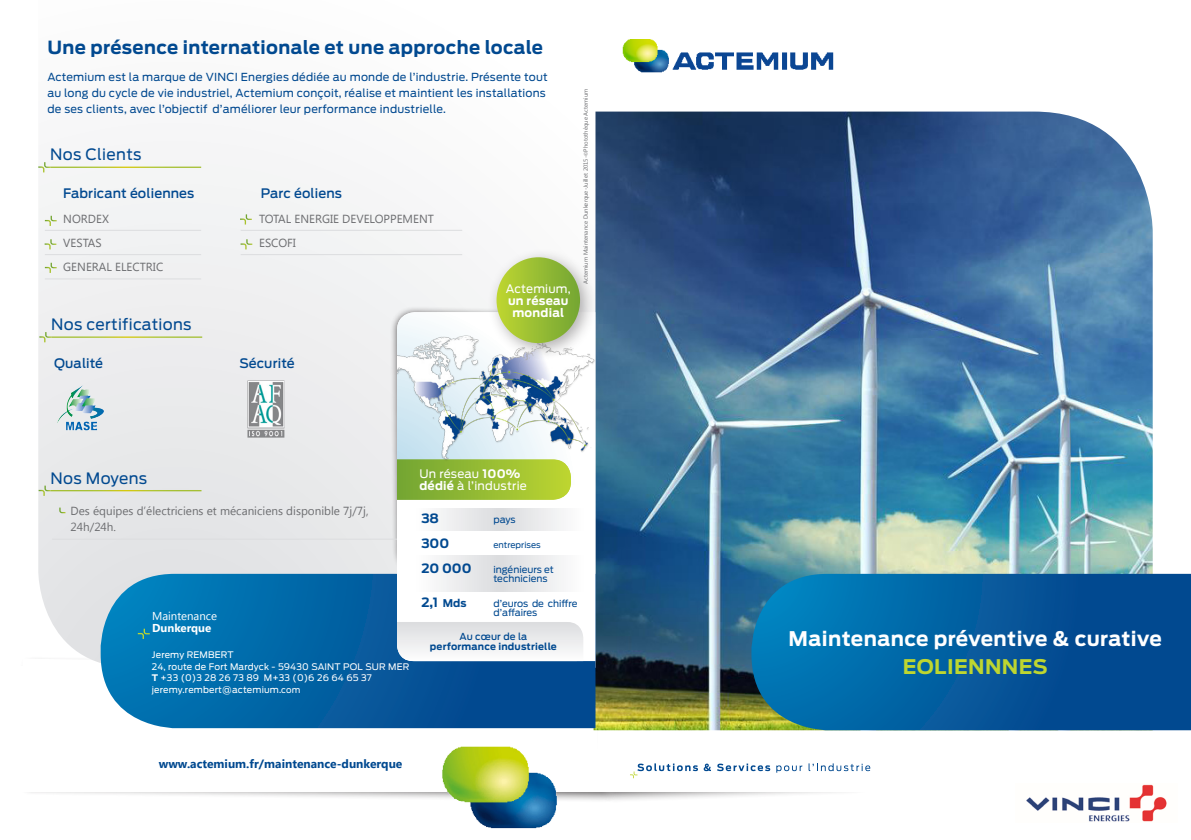
<style>
.page{position:relative;width:1191px;height:840px;background:#fff}
.page>*{position:absolute;margin:0;border:0;box-sizing:border-box;transform-origin:0 0}
.t1{font:700 20px "Antenna";letter-spacing:.02em;color:#fff}
.t2{font:700 20px "Antenna";letter-spacing:.02em;color:#bed630}
.t3{font:700 18px "Antenna";letter-spacing:.02em;color:#014990}
.t4{font:15.6px "Antenna";letter-spacing:.02em;color:#014990}
.t5{font:500 13px "Antenna";letter-spacing:.01em;color:#014990}
.t6{font:700 12.8px "Antenna";color:#014990}
.t7{font:700 12px "Segoe UI";color:#014990}
.t8{font:11.8px/17px "Segoe UI";color:#6c6d70}
.t9{font:11.6px/12.8px "Antenna";letter-spacing:.02em;color:#fff}
.t10{font:700 11.6px/11.6px "Antenna";letter-spacing:.02em;color:#fff;text-align:center}
.t11{font:11.4px "Segoe UI";color:#fff}
.t12{font:700 11.4px "Segoe UI";color:#fff}
.t13{font:11px/16px "Antenna";letter-spacing:.02em;color:#014990}
.t14{font:700 9.6px/10.6px "Antenna";letter-spacing:.02em;color:#014990;text-align:center}
.t15{font:9.6px/9.6px "Antenna";color:#014990}
.t16{font:9px/11.4px "Antenna";letter-spacing:.02em;color:#fff}
.t17{font:8.4px "Antenna";color:#014990}
.t18{font:6px "Segoe UI";color:#6c6d70}
.s1{font-weight:400}
.s2{font-family:"Minion Pro"}
.s3{font-weight:700}
.s4{font-size:10.6px}
.s5{font-weight:500}
.s6{font-size:8.6px}
</style>
<div class="page">
<div style="left:18px;top:655px;width:600px;height:147px;background:#231f20;opacity:.75"></div>
<div style="left:9px;top:666px;width:646px;height:125px;background:#fff"></div>
<div style="left:594px;top:639px;width:329px;height:163px;background:#231f20;opacity:.75"></div>
<div style="left:598px;top:660px;width:326px;height:131px;background:#fff"></div>
<img style="left:593px;top:111px;width:559px;height:618px">
<svg style="left:38px;top:111px;width:557px;height:555px"></svg>
<img style="left:1026px;top:784px;width:141px;height:38px">
<img style="left:622px;top:39px;width:212px;height:34px">
<hr style="left:241px;top:230px;width:221px;height:1px;background:#dcdddf">
<hr style="left:241px;top:254px;width:221px;height:1px;background:#dcdddf">
<hr style="left:45px;top:230px;width:156px;height:1px;background:#dcdddf">
<hr style="left:45px;top:254px;width:156px;height:1px;background:#dcdddf">
<hr style="left:45px;top:278px;width:156px;height:1px;background:#dcdddf">
<svg style="left:101px;top:573px;width:494px;height:154px;background:#0c69a7"></svg>
<div style="left:389px;top:306px;width:197px;height:270px;background:#231f20;opacity:.75"></div>
<svg style="left:397px;top:499px;width:198px;height:161px"></svg>
<svg style="left:414px;top:508px;width:169px;height:22px"></svg>
<svg style="left:414px;top:555px;width:169px;height:36px"></svg>
<svg style="left:397px;top:621px;width:186px;height:39px"></svg>
<svg style="left:38px;top:162px;width:12px;height:10px"></svg>
<hr style="left:50px;top:166px;width:151px;height:2px;background:#fff">
<svg style="left:39px;top:332px;width:12px;height:10px"></svg>
<hr style="left:51px;top:336px;width:151px;height:1px;background:#fff">
<img style="left:57px;top:384px;width:40px;height:40px">
<img style="left:247px;top:380px;width:37px;height:57px">
<svg style="left:39px;top:485px;width:12px;height:10px"></svg>
<hr style="left:51px;top:489px;width:150px;height:2px;background:#fff">
<hr style="left:52px;top:538px;width:345px;height:1px;background:#dcdddf">
<svg style="left:59px;top:507px;width:6px;height:6px"></svg>
<svg style="left:240px;top:214px;width:12px;height:10px"></svg>
<svg style="left:240px;top:239px;width:12px;height:10px"></svg>
<svg style="left:45px;top:216px;width:12px;height:10px"></svg>
<svg style="left:45px;top:239px;width:11px;height:10px"></svg>
<svg style="left:138px;top:628px;width:12px;height:10px"></svg>
<img style="left:436px;top:746px;width:125px;height:83px">
<img style="left:595px;top:321px;width:35px;height:171px">
<div style="left:487px;top:248px;width:110px;height:112px;background:#231f20;opacity:.35"></div>
<svg style="left:397px;top:257px;width:198px;height:242px"></svg>
<svg style="left:717px;top:763px;width:53px;height:7px"></svg>
<svg style="left:776px;top:765px;width:26px;height:7px"></svg>
<svg style="left:808px;top:763px;width:62px;height:7px"></svg>
<svg style="left:630px;top:763px;width:81px;height:14px"></svg>
<svg style="left:751px;top:573px;width:440px;height:156px;background:#055e9d"></svg>
<svg style="left:45px;top:262px;width:12px;height:11px"></svg>
<p class="t3" style="left:47px;top:36px;width:497px">Une présence internationale et une approche locale</p>
<p class="t13" style="left:47px;top:69px;width:502px">Actemium est la marque de VINCI Energies dédiée au monde de l’industrie. Présente tout au long du cycle de vie industriel, Actemium conçoit, réalise et maintient les installations de ses clients, avec l’objectif d’améliorer leur performance industrielle.</p>
<p class="t4" style="left:50px;top:145px;width:93px">Nos Clients</p>
<p class="t5" style="left:63px;top:185px;width:133px">Fabricant éoliennes</p>
<p class="t8" style="left:63px;top:209px;width:47px">NORDEX</p>
<p class="t8" style="left:63px;top:233px;width:40px">VESTAS</p>
<p class="t8" style="left:63px;top:258px;width:101px">GENERAL ELECTRIC</p>
<p class="t4" style="left:51px;top:315px;width:142px">Nos certifications</p>
<p class="t5" style="left:261px;top:185px;width:83px">Parc éoliens</p>
<p class="t8" style="left:259px;top:209px;width:176px">TOTAL ENERGIE DEVELOPPEMENT</p>
<p class="t8" style="left:259px;top:233px;width:38px">ESCOFI</p>
<p class="t5" style="left:54px;top:355px;width:50px">Qualité</p>
<p class="t5" style="left:239px;top:355px;width:57px">Sécurité</p>
<p class="t10" style="left:506px;top:283px;width:66px"><span class="s1">Actemium, </span>un réseau mondial</p>
<p class="t18" style="left:581px;top:284px;width:197px;rotate:-90deg">Actemium Maintenance Dunkerque-Juillet 2015-<span class="s2">©</span>Photothèque Actemium</p>
<p class="t9" style="left:419px;top:466px;width:109px">Un réseau <span class="s3">100% dédié</span> à l’industrie</p>
<p class="t9" style="left:415px;top:466px;width:131px">A network <span class="s3">100% dedicated</span> to industry</p>
<p class="t6" style="left:421px;top:511px;width:19px">38</p>
<p class="t15" style="left:493px;top:515px;width:24px">pays</p>
<p class="t6" style="left:421px;top:535px;width:29px">300</p>
<p class="t17" style="left:493px;top:539px;width:49px">entreprises</p>
<p class="t6" style="left:421px;top:560px;width:52px">20 000</p>
<p class="t15" style="left:493px;top:564px;width:62px">ingénieurs et techniciens</p>
<p class="t6" style="left:421px;top:594px;width:47px">2,1 <span class="s4">Mds</span></p>
<p class="t15" style="left:493px;top:598px;width:86px">d’euros de chiffre d’affaires</p>
<p class="t14" style="left:430px;top:630px;width:128px"><span class="s5">Au cœur de la </span>performance industrielle</p>
<p class="t4" style="left:50px;top:468px;width:98px">Nos Moyens</p>
<p class="t8" style="left:71px;top:501px;width:300px">Des équipes d’électriciens et mécaniciens disponible 7j/7j,<br>24h/24h.</p>
<p class="t11" style="left:152px;top:608px;width:67px">Maintenance</p>
<p class="t12" style="left:152px;top:619px;width:61px">Dunkerque</p>
<p class="t14" style="left:423px;top:631px;width:128px"><span class="s5">Au cœur de la </span>performance industrielle</p>
<p class="t16" style="left:152px;top:649px;width:259px">Jeremy REMBERT<br>24, route de Fort Mardyck - 59430 SAINT POL SUR MER <span class="s3">T</span> +33 (0)3 28 26 73 89 M+33 (0)6 26 64 65 37 jeremy.rembert@actemium<span class="s6">.com</span></p>
<p class="t7" style="left:159px;top:755px;width:245px">www.actemium.fr/maintenance-dunkerque</p>
<p class="t1" style="left:788px;top:626px;width:374px">Maintenance préventive &amp; curative</p>
<p class="t2" style="left:903px;top:654px;width:146px">EOLIENNNES</p>
</div>
